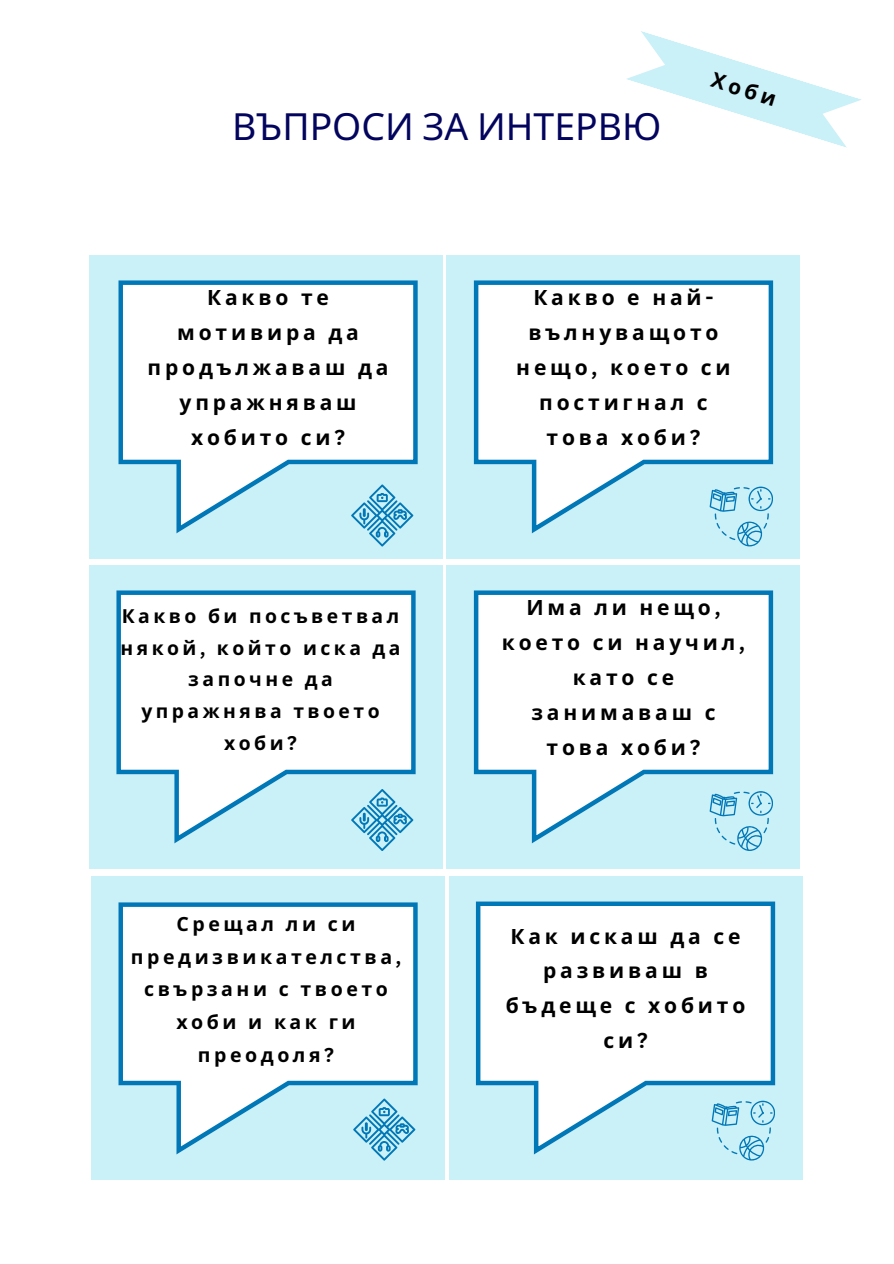
<style>
.page{position:relative;width:894px;height:1264px;background:#fff}
.page>*{position:absolute;margin:0;border:0;box-sizing:border-box;transform-origin:0 0}
.t1{font:37.35px "Noto Sans";color:#03045e}
.t2{font:700 21px/34.8px "Noto Sans";letter-spacing:.18em;color:#000;text-align:center}
.t3{font:700 19.5px/32.7px "Noto Sans";letter-spacing:.18em;color:#000;text-align:center}
.t4{font:700 19.35px/31.5px "Noto Sans";letter-spacing:.18em;color:#000;text-align:center}
.s1{font-family:"Canva Sans"}
</style>
<div class="page">
<div style="left:89px;top:255px;width:353px;height:303px;background:#caf0f8"></div>
<svg style="left:118px;top:280px;width:299px;height:253px"></svg>
<div style="left:446px;top:255px;width:353px;height:303px;background:#caf0f8"></div>
<svg style="left:473px;top:280px;width:299px;height:253px"></svg>
<div style="left:89px;top:565px;width:353px;height:303px;background:#caf0f8"></div>
<div style="left:446px;top:565px;width:353px;height:303px;background:#caf0f8"></div>
<svg style="left:116px;top:590px;width:299px;height:253px"></svg>
<svg style="left:473px;top:590px;width:299px;height:253px"></svg>
<div style="left:91px;top:876px;width:353px;height:303px;background:#caf0f8"></div>
<div style="left:449px;top:876px;width:353px;height:303px;background:#caf0f8"></div>
<svg style="left:118px;top:902px;width:299px;height:252px"></svg>
<svg style="left:476px;top:901px;width:299px;height:253px"></svg>
<svg style="left:353px;top:1098px;width:62px;height:62px"></svg>
<svg style="left:711px;top:1098px;width:63px;height:62px"></svg>
<svg style="left:351px;top:789px;width:62px;height:61px"></svg>
<svg style="left:709px;top:789px;width:63px;height:61px"></svg>
<svg style="left:351px;top:484px;width:62px;height:62px"></svg>
<svg style="left:709px;top:484px;width:63px;height:62px"></svg>
<svg style="left:627px;top:31px;width:234px;height:117px"></svg>
<p class="t1" style="left:232px;top:100px;width:430px">ВЪПРОСИ ЗА ИНТЕРВЮ</p>
<p class="t2" style="left:717px;top:62px;width:68px;rotate:17deg">Хоби</p>
<p class="t2" style="left:147px;top:279px;width:242px">Какво те мотивира да продължаваш да упражняваш хобито си<span class="s1">?</span></p>
<h1 class="t2" style="left:516px;top:279px;width:216px">Какво е най&shy;вълнуващото нещо<span class="s1">,</span> което си постигнал с това хоби<span class="s1">?</span></h1>
<p class="t4" style="left:120px;top:600px;width:281px">Какво би посъветвал някой<span class="s1">,</span> който иска да започне да упражнява твоето хоби<span class="s1">?</span></p>
<p class="t2" style="left:502px;top:589px;width:244px">Има ли нещо<span class="s1">, </span>което си научил<span class="s1">, </span>като се занимаваш с това хоби<span class="s1">?</span></p>
<p class="t3" style="left:131px;top:907px;width:271px">Срещал ли си предизвикателства<span class="s1">, </span>свързани с твоето хоби и как ги преодоля<span class="s1">?</span></p>
<p class="t2" style="left:505px;top:918px;width:241px">Как искаш да се развиваш в бъдеще с хобито си<span class="s1">?</span></p>
</div>
